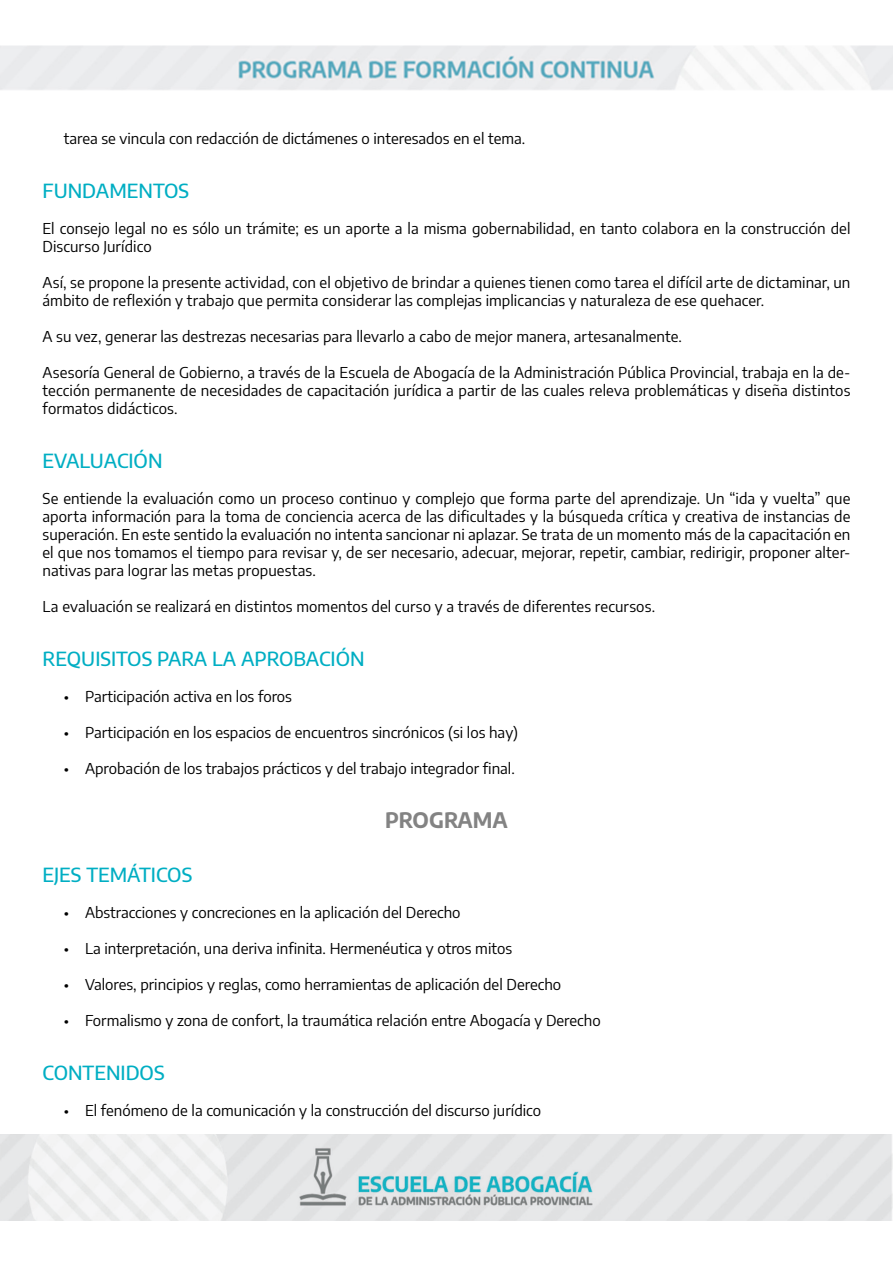
<style>
.page{position:relative;width:893px;height:1263px;background:#fff}
.page>*{position:absolute;margin:0;border:0;box-sizing:border-box;transform-origin:0 0}
.TITULO_PRINCIPAL{font:700 21px "Encode Sans";color:#838383}
.SUBTITULOS{font:500 19.5px "Encode Sans";color:#00aec3}
.DESARROLLO_PARRAFO{font:15px/18px "Encode Sans";color:#000}
</style>
<div class="page">
<img style="left:0;top:45px;width:893px;height:45px">
<img style="left:0;top:1134px;width:893px;height:87px">
<p class="DESARROLLO_PARRAFO" style="left:64px;top:129px;width:463px">tarea se vincula con redacción de dictámenes o interesados en el tema.</p>
<p class="SUBTITULOS" style="left:43px;top:177px;width:148px">FUNDAMENTOS</p>
<p class="DESARROLLO_PARRAFO" style="left:43px;top:219px;width:809px">El consejo legal no es sólo un trámite; es un aporte a la misma gobernabilidad, en tanto colabora en la construcción del<br>Discurso Jurídico</p>
<p class="DESARROLLO_PARRAFO" style="left:43px;top:273px;width:809px">Así, se propone la presente actividad, con el objetivo de brindar a quienes tienen como tarea el difícil arte de dictaminar, un ámbito de reflexión y trabajo que permita considerar las complejas implicancias y naturaleza de ese quehacer.</p>
<p class="DESARROLLO_PARRAFO" style="left:43px;top:327px;width:641px">A su vez, generar las destrezas necesarias para llevarlo a cabo de mejor manera, artesanalmente.</p>
<p class="DESARROLLO_PARRAFO" style="left:43px;top:363px;width:809px;text-align:justify">Asesoría General de Gobierno, a través de la Escuela de Abogacía de la Administración Pública Provincial, trabaja en la de&shy;tección permanente de necesidades de capacitación jurídica a partir de las cuales releva problemáticas y diseña distintos formatos didácticos.</p>
<p class="SUBTITULOS" style="left:43px;top:447px;width:122px">EVALUACIÓN</p>
<p class="DESARROLLO_PARRAFO" style="left:43px;top:489px;width:809px;text-align:justify">Se entiende la evaluación como un proceso continuo y complejo que forma parte del aprendizaje. Un “ida y vuelta” que aporta información para la toma de conciencia acerca de las dificultades y la búsqueda crítica y creativa de instancias de superación. En este sentido la evaluación no intenta sancionar ni aplazar. Se trata de un momento más de la capacitación en el que nos tomamos el tiempo para revisar y, de ser necesario, adecuar, mejorar, repetir, cambiar, redirigir, proponer alter&shy;nativas para lograr las metas propuestas.</p>
<p class="DESARROLLO_PARRAFO" style="left:43px;top:597px;width:614px">La evaluación se realizará en distintos momentos del curso y a través de diferentes recursos.</p>
<p class="SUBTITULOS" style="left:43px;top:645px;width:324px">REQUISITOS PARA LA APROBACIÓN</p>
<p class="DESARROLLO_PARRAFO" style="left:64px;top:687px;width:230px">• Participación activa en los foros</p>
<p class="DESARROLLO_PARRAFO" style="left:64px;top:723px;width:456px">• Participación en los espacios de encuentros sincrónicos (si los hay)</p>
<p class="DESARROLLO_PARRAFO" style="left:64px;top:759px;width:453px">• Aprobación de los trabajos prácticos y del trabajo integrador final.</p>
<p class="TITULO_PRINCIPAL" style="left:385px;top:804px;width:124px">PROGRAMA</p>
<p class="SUBTITULOS" style="left:43px;top:861px;width:151px">EJES TEMÁTICOS</p>
<p class="DESARROLLO_PARRAFO" style="left:64px;top:903px;width:398px">• Abstracciones y concreciones en la aplicación del Derecho</p>
<p class="DESARROLLO_PARRAFO" style="left:64px;top:939px;width:450px">• La interpretación, una deriva infinita. Hermenéutica y otros mitos</p>
<p class="DESARROLLO_PARRAFO" style="left:64px;top:975px;width:499px">• Valores, principios y reglas, como herramientas de aplicación del Derecho</p>
<p class="DESARROLLO_PARRAFO" style="left:64px;top:1011px;width:538px">• Formalismo y zona de confort, la traumática relación entre Abogacía y Derecho</p>
<p class="SUBTITULOS" style="left:43px;top:1059px;width:124px">CONTENIDOS</p>
<p class="DESARROLLO_PARRAFO" style="left:64px;top:1101px;width:479px">• El fenómeno de la comunicación y la construcción del discurso jurídico</p>
</div>
